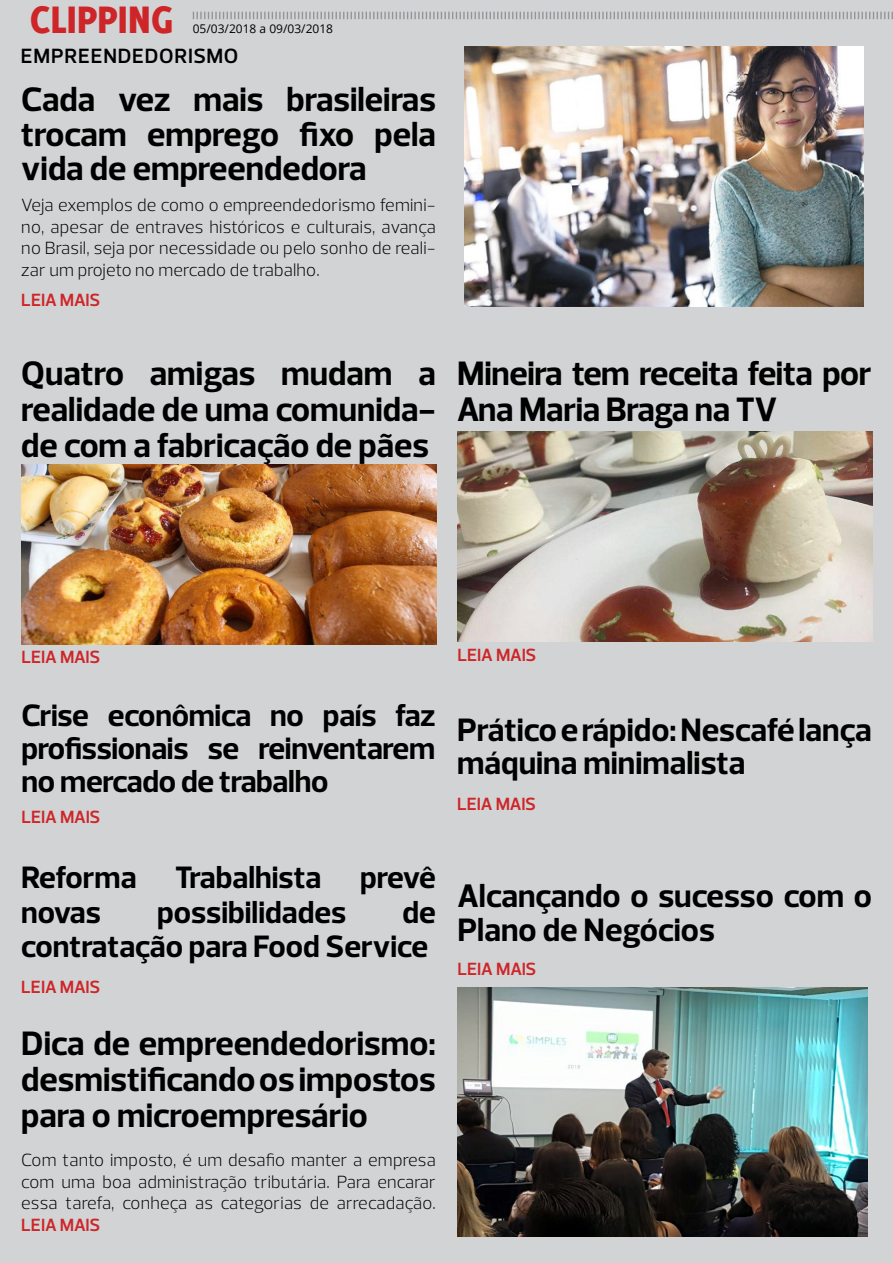
<style>
.page{position:relative;width:893px;height:1263px;background:#d1d3d4}
.page>*{position:absolute;margin:0;border:0;box-sizing:border-box;transform-origin:0 0}
.t1{font:800 42px "Delicious";color:#ce2528}
.t2{font:700 34.5px/36px "Prelo";color:#000;text-align:justify}
.t3{font:700 33px/33px "Prelo";color:#000}
.t4{font:700 31.5px/33px "Prelo";letter-spacing:-.01em;color:#000;text-align:justify}
.t5{font:600 21px "Prelo";letter-spacing:.04em;color:#000}
.t6{font:300 18px/21.6px "Prelo";letter-spacing:.01em;color:#000;text-align:justify}
.t7{font:600 18px "Prelo";letter-spacing:-.015em;color:#ce2528}
.t8{font:12px "Open Sans";color:#000}
</style>
<div class="page">
<svg style="left:193px;top:12px;width:700px;height:7px"></svg>
<img style="left:465px;top:47px;width:398px;height:260px">
<img style="left:21px;top:464px;width:415px;height:180px">
<img style="left:457px;top:432px;width:415px;height:210px">
<img style="left:457px;top:987px;width:410px;height:250px">
<h1 class="t1" style="left:30px;top:-5px;width:145px">CLIPPING</h1>
<p class="t8" style="left:193px;top:20px;width:142px">05/03/2018 a 09/03/2018</p>
<p class="t5" style="left:21px;top:43px;width:219px">EMPREENDEDORISMO</p>
<h2 class="t2" style="left:21px;top:82px;width:416px;line-height:34.5px">Cada vez mais brasileiras trocam emprego fixo pela vida de empreendedora</h2>
<p class="t6" style="left:21px;top:194px;width:416px">Veja exemplos de como o empreendedorismo femini&shy;no, apesar de entraves históricos e culturais, avança no Brasil, seja por necessidade ou pelo sonho de reali&shy;zar um projeto no mercado de trabalho.</p>
<p class="t7" style="left:21px;top:289px;width:80px">LEIA MAIS</p>
<h2 class="t2" style="left:21px;top:356px;width:416px">Quatro amigas mudam a realidade de uma comunida&shy;de com a fabricação de pães</h2>
<h2 class="t2" style="left:457px;top:356px;width:416px">Mineira tem receita feita por<br>Ana Maria Braga na TV</h2>
<p class="t7" style="left:21px;top:646px;width:80px">LEIA MAIS</p>
<h3 class="t4" style="left:21px;top:699px;width:415px">Crise econômica no país faz profissionais se reinventarem no mercado de trabalho</h3>
<p class="t7" style="left:21px;top:806px;width:80px">LEIA MAIS</p>
<h3 class="t4" style="left:21px;top:860px;width:416px;line-height:34.5px">Reforma Trabalhista prevê novas</h3>
<h3 class="t4" style="left:21px;top:895px;width:416px;line-height:34.5px;text-align:right">de<br>contratação para Food Service</h3>
<p class="t7" style="left:21px;top:976px;width:80px">LEIA MAIS</p>
<h3 class="t4" style="left:157px;top:896px;width:191px">possibilidades</h3>
<h2 class="t2" style="left:21px;top:1025px;width:416px">Dica de empreendedorismo: desmistificando os impostos para o microempresário</h2>
<p class="t6" style="left:21px;top:1149px;width:416px">Com tanto imposto, é um desafio manter a empresa com uma boa administração tributária. Para encarar essa tarefa, conheça as categorias de arrecadação.</p>
<p class="t7" style="left:21px;top:1213px;width:80px">LEIA MAIS</p>
<p class="t7" style="left:457px;top:643px;width:80px">LEIA MAIS</p>
<h3 class="t3" style="left:457px;top:713px;width:416px">Prático e rápido: Nescafé lança máquina minimalista</h3>
<p class="t7" style="left:457px;top:793px;width:80px">LEIA MAIS</p>
<h3 class="t3" style="left:457px;top:879px;width:416px;line-height:34.5px">Alcançando o sucesso com o<br>Plano de Negócios</h3>
<p class="t7" style="left:457px;top:958px;width:80px">LEIA MAIS</p>
</div>
